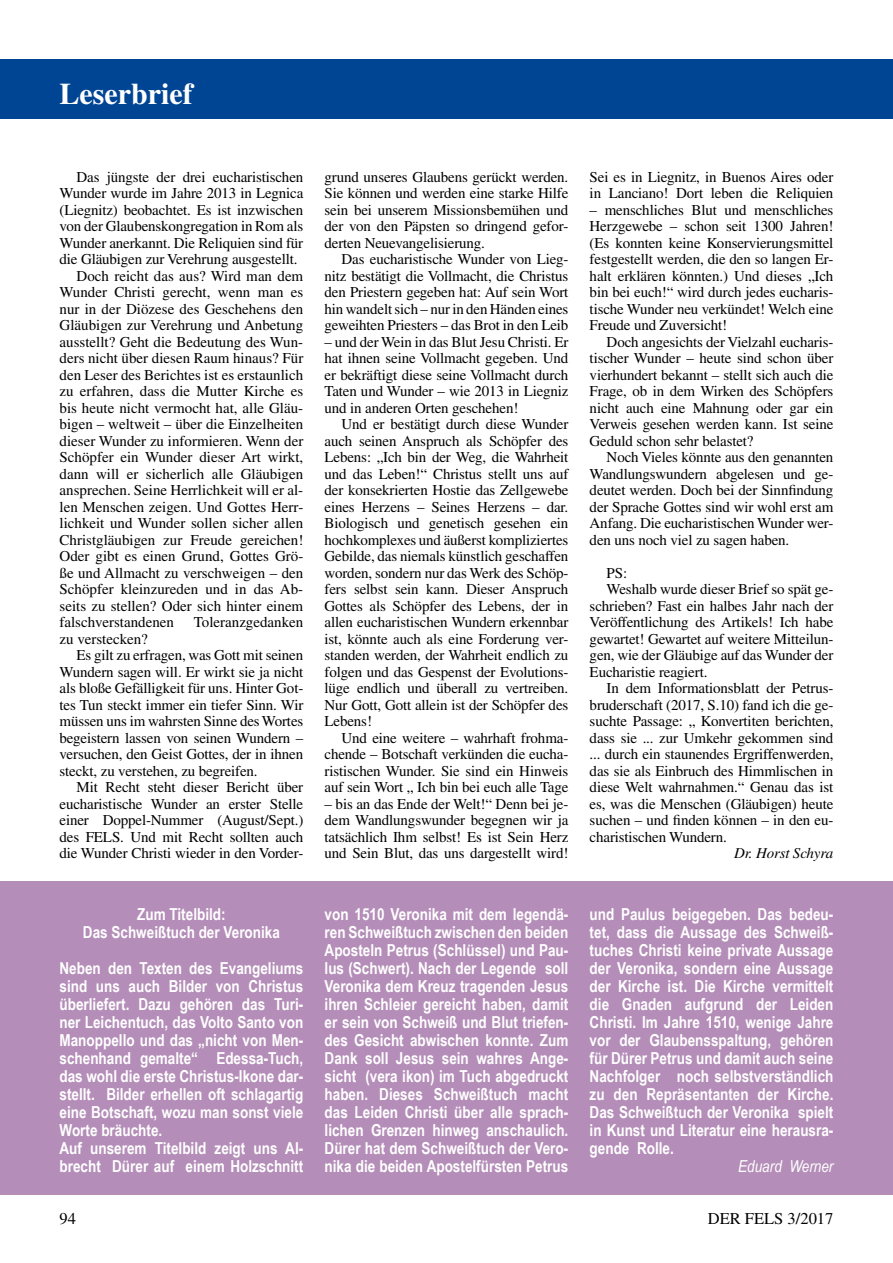
<style>
.page{position:relative;width:893px;height:1263px;background:#fff}
.page>*{position:absolute;margin:0;border:0;box-sizing:border-box;transform-origin:0 0}
.t1{font:700 30px "Times";color:#fff}
.t2{font:700 16.5px/18px "Arial Narrow";color:#fff;text-align:justify}
.t3{font:16.5px "Times";color:#000}
.t4{font:italic 16.5px "Arial Narrow";color:#fff}
.t5{font:15px/16.5px "Times";letter-spacing:-.01em;color:#000;text-align:justify}
.t6{font:italic 15px "Times";letter-spacing:-.01em;color:#000}
</style>
<div class="page">
<div style="left:0;top:60px;width:893px;height:59px;background:#004494"></div>
<div style="left:0;top:882px;width:893px;height:313px;background:#b48db8"></div>
<h1 class="t1" style="left:60px;top:76px;width:135px">Leserbrief</h1>
<p class="t5" style="left:77px;top:168px;width:228px">Das jüngste der drei eucharistischen</p>
<p class="t5" style="left:60px;top:185px;width:245px">Wunder wurde im Jahre 2013 in Legnica</p>
<p class="t5" style="left:60px;top:201px;width:245px">(Liegnitz) beobachtet. Es ist inzwischen</p>
<p class="t5" style="left:60px;top:218px;width:245px">von der Glaubenskongregation in Rom als</p>
<p class="t5" style="left:60px;top:234px;width:245px">Wunder anerkannt. Die Reliquien sind für</p>
<p class="t5" style="left:60px;top:251px;width:239px">die Gläubigen zur Verehrung ausgestellt.</p>
<p class="t5" style="left:77px;top:267px;width:228px">Doch reicht das aus? Wird man dem</p>
<p class="t5" style="left:60px;top:284px;width:245px">Wunder Christi gerecht, wenn man es</p>
<p class="t5" style="left:60px;top:300px;width:245px">nur in der Diözese des Geschehens den</p>
<p class="t5" style="left:60px;top:317px;width:245px">Gläubigen zur Verehrung und Anbetung</p>
<p class="t5" style="left:60px;top:333px;width:245px">ausstellt? Geht die Bedeutung des Wun-</p>
<p class="t5" style="left:60px;top:350px;width:245px">ders nicht über diesen Raum hinaus? Für</p>
<p class="t5" style="left:60px;top:366px;width:245px">den Leser des Berichtes ist es erstaunlich</p>
<p class="t5" style="left:60px;top:383px;width:245px">zu erfahren, dass die Mutter Kirche es</p>
<p class="t5" style="left:60px;top:399px;width:245px">bis heute nicht vermocht hat, alle Gläu-</p>
<p class="t5" style="left:60px;top:416px;width:245px">bigen – weltweit – über die Einzelheiten</p>
<p class="t5" style="left:60px;top:432px;width:245px">dieser Wunder zu informieren. Wenn der</p>
<p class="t5" style="left:60px;top:449px;width:245px">Schöpfer ein Wunder dieser Art wirkt,</p>
<p class="t5" style="left:60px;top:465px;width:245px">dann will er sicherlich alle Gläubigen</p>
<p class="t5" style="left:60px;top:482px;width:245px">ansprechen. Seine Herrlichkeit will er al-</p>
<p class="t5" style="left:60px;top:498px;width:245px">len Menschen zeigen. Und Gottes Herr-</p>
<p class="t5" style="left:60px;top:515px;width:245px">lichkeit und Wunder sollen sicher allen</p>
<p class="t5" style="left:60px;top:531px;width:245px">Christgläubigen zur Freude gereichen!</p>
<p class="t5" style="left:60px;top:548px;width:245px">Oder gibt es einen Grund, Gottes Grö-</p>
<p class="t5" style="left:60px;top:564px;width:245px">ße und Allmacht zu verschweigen – den</p>
<p class="t5" style="left:60px;top:581px;width:245px">Schöpfer kleinzureden und in das Ab-</p>
<p class="t5" style="left:60px;top:597px;width:245px">seits zu stellen? Oder sich hinter einem</p>
<p class="t5" style="left:60px;top:614px;width:116px">falschverstandenen</p>
<p class="t5" style="left:194px;top:614px;width:111px">Toleranzgedanken</p>
<p class="t5" style="left:60px;top:630px;width:90px">zu verstecken?</p>
<p class="t5" style="left:77px;top:647px;width:228px">Es gilt zu erfragen, was Gott mit seinen</p>
<p class="t5" style="left:60px;top:663px;width:245px">Wundern sagen will. Er wirkt sie ja nicht</p>
<p class="t5" style="left:60px;top:680px;width:245px">als bloße Gefälligkeit für uns. Hinter Got-</p>
<p class="t5" style="left:60px;top:696px;width:245px">tes Tun steckt immer ein tiefer Sinn. Wir</p>
<p class="t5" style="left:60px;top:713px;width:245px">müssen uns im wahrsten Sinne des Wortes</p>
<p class="t5" style="left:60px;top:729px;width:245px">begeistern lassen von seinen Wundern –</p>
<p class="t5" style="left:60px;top:746px;width:245px">versuchen, den Geist Gottes, der in ihnen</p>
<p class="t5" style="left:60px;top:762px;width:200px">steckt, zu verstehen, zu begreifen.</p>
<p class="t5" style="left:77px;top:779px;width:228px">Mit Recht steht dieser Bericht über</p>
<p class="t5" style="left:60px;top:795px;width:245px">eucharistische Wunder an erster Stelle</p>
<p class="t5" style="left:60px;top:812px;width:245px">einer Doppel-Nummer (August/Sept.)</p>
<p class="t5" style="left:60px;top:828px;width:245px">des FELS. Und mit Recht sollten auch</p>
<p class="t5" style="left:60px;top:845px;width:245px">die Wunder Christi wieder in den Vorder-</p>
<p class="t2" style="left:83px;top:904px;width:199px;text-align:center">Zum Titelbild:<br>Das Schweißtuch der Veronika</p>
<p class="t2" style="left:60px;top:958px;width:245px;text-align:left">Neben den Texten des Evangeliums sind uns auch Bilder von Christus überliefert. Dazu gehören das Turi&shy;ner Leichentuch, das Volto Santo von Manoppello und das „nicht von Men&shy;schenhand gemalte“ Edessa-Tuch, das wohl die erste Christus-Ikone dar&shy;stellt. Bilder erhellen oft schlagartig eine Botschaft, wozu man sonst viele Worte bräuchte.<br>Auf unserem Titelbild zeigt uns Al&shy;brecht Dürer auf einem Holzschnitt</p>
<p class="t5" style="left:325px;top:168px;width:245px">grund unseres Glaubens gerückt werden.<br>Sie können und werden eine starke Hilfe sein bei unserem Missionsbemühen und der von den Päpsten so dringend gefor&shy;derten Neuevangelisierung.</p>
<p class="t5" style="left:325px;top:251px;width:245px;text-indent:17px">Das eucharistische Wunder von Lieg&shy;nitz bestätigt die Vollmacht, die Christus den Priestern gegeben hat: Auf sein Wort hin wandelt sich – nur in den Händen eines geweihten Priesters – das Brot in den Leib</p>
<p class="t5" style="left:325px;top:333px;width:245px">– und der Wein in das Blut Jesu Christi. Er hat ihnen seine Vollmacht gegeben. Und er bekräftigt diese seine Vollmacht durch Taten und Wunder – wie 2013 in Liegniz und in anderen Orten geschehen!</p>
<p class="t5" style="left:325px;top:416px;width:245px;text-indent:17px">Und er bestätigt durch diese Wunder auch seinen Anspruch als Schöpfer des Lebens: „Ich bin der Weg, die Wahrheit und das Leben!“ Christus stellt uns auf der konsekrierten Hostie das Zellgewebe eines Herzens – Seines Herzens – dar.<br>Biologisch und genetisch gesehen ein hochkomplexes und äußerst kompliziertes Gebilde, das niemals künstlich geschaffen worden, sondern nur das Werk des Schöp&shy;fers selbst sein kann. Dieser Anspruch Gottes als Schöpfer des Lebens, der in allen eucharistischen Wundern erkennbar ist, könnte auch als eine Forderung ver&shy;standen werden, der Wahrheit endlich zu folgen und das Gespenst der Evolutions&shy;lüge endlich und überall zu vertreiben.<br>Nur Gott, Gott allein ist der Schöpfer des Lebens!</p>
<p class="t5" style="left:325px;top:729px;width:245px;text-indent:17px">Und eine weitere – wahrhaft frohma&shy;chende – Botschaft verkünden die eucha&shy;ristischen Wunder. Sie sind ein Hinweis auf sein Wort „ Ich bin bei euch alle Tage</p>
<p class="t5" style="left:325px;top:795px;width:245px">– bis an das Ende der Welt!“ Denn bei je&shy;dem Wandlungswunder begegnen wir ja tatsächlich Ihm selbst! Es ist Sein Herz und Sein Blut, das uns dargestellt wird!</p>
<p class="t5" style="left:590px;top:168px;width:245px">Sei es in Liegnitz, in Buenos Aires oder in Lanciano! Dort leben die Reliquien</p>
<p class="t5" style="left:590px;top:201px;width:245px">– menschliches Blut und menschliches Herzgewebe – schon seit 1300 Jahren! (Es konnten keine Konservierungsmittel festgestellt werden, die den so langen Er&shy;halt erklären könnten.) Und dieses „Ich bin bei euch!“ wird durch jedes eucharis&shy;tische Wunder neu verkündet! Welch eine Freude und Zuversicht!</p>
<p class="t5" style="left:590px;top:333px;width:245px;text-indent:17px">Doch angesichts der Vielzahl eucharis&shy;tischer Wunder – heute sind schon über vierhundert bekannt – stellt sich auch die Frage, ob in dem Wirken des Schöpfers nicht auch eine Mahnung oder gar ein Verweis gesehen werden kann. Ist seine Geduld schon sehr belastet?</p>
<p class="t5" style="left:590px;top:449px;width:245px;text-indent:17px">Noch Vieles könnte aus den genannten Wandlungswundern abgelesen und ge&shy;deutet werden. Doch bei der Sinnfindung der Sprache Gottes sind wir wohl erst am Anfang. Die eucharistischen Wunder wer&shy;den uns noch viel zu sagen haben.</p>
<p class="t5" style="left:607px;top:564px;width:22px">PS:</p>
<p class="t5" style="left:607px;top:581px;width:228px">Weshalb wurde dieser Brief so spät ge-</p>
<p class="t5" style="left:590px;top:597px;width:245px">schrieben? Fast ein halbes Jahr nach der</p>
<p class="t5" style="left:590px;top:614px;width:245px">Veröffentlichung des Artikels! Ich habe</p>
<p class="t5" style="left:590px;top:630px;width:245px">gewartet! Gewartet auf weitere Mitteilun-</p>
<p class="t5" style="left:590px;top:647px;width:245px">gen, wie der Gläubige auf das Wunder der</p>
<p class="t5" style="left:590px;top:663px;width:119px">Eucharistie reagiert.</p>
<p class="t5" style="left:607px;top:680px;width:228px">In dem Informationsblatt der Petrus-</p>
<p class="t5" style="left:590px;top:696px;width:245px">bruderschaft (2017, S.10) fand ich die ge-</p>
<p class="t5" style="left:590px;top:713px;width:245px">suchte Passage: „ Konvertiten berichten,</p>
<p class="t5" style="left:590px;top:729px;width:245px">dass sie ... zur Umkehr gekommen sind</p>
<p class="t5" style="left:590px;top:746px;width:245px">... durch ein staunendes Ergriffenwerden,</p>
<p class="t5" style="left:590px;top:762px;width:245px">das sie als Einbruch des Himmlischen in</p>
<p class="t5" style="left:590px;top:779px;width:245px">diese Welt wahrnahmen.“ Genau das ist</p>
<p class="t5" style="left:590px;top:795px;width:245px">es, was die Menschen (Gläubigen) heute</p>
<p class="t5" style="left:590px;top:812px;width:245px">suchen – und finden können – in den eu-</p>
<p class="t5" style="left:590px;top:828px;width:139px">charistischen Wundern.</p>
<p class="t6" style="left:734px;top:845px;width:101px">Dr. Horst Schyra</p>
<p class="t2" style="left:325px;top:904px;width:245px">von 1510 Veronika mit dem legendä&shy;ren Schweißtuch zwischen den beiden Aposteln Petrus (Schlüssel) und Pau&shy;lus (Schwert). Nach der Legende soll Veronika dem Kreuz tragenden Jesus ihren Schleier gereicht haben, damit er sein von Schweiß und Blut triefen&shy;des Gesicht abwischen konnte. Zum Dank soll Jesus sein wahres Ange&shy;sicht (vera ikon) im Tuch abgedruckt haben. Dieses Schweißtuch macht das Leiden Christi über alle sprach&shy;lichen Grenzen hinweg anschaulich.<br>Dürer hat dem Schweißtuch der Vero&shy;nika die beiden Apostelfürsten Petrus</p>
<p class="t2" style="left:590px;top:904px;width:245px">und Paulus beigegeben. Das bedeu&shy;tet, dass die Aussage des Schweiß&shy;tuches Christi keine private Aussage der Veronika, sondern eine Aussage der Kirche ist. Die Kirche vermittelt die Gnaden aufgrund der Leiden Christi. Im Jahre 1510, wenige Jahre vor der Glaubensspaltung, gehören für Dürer Petrus und damit auch seine Nachfolger noch selbstverständlich zu den Repräsentanten der Kirche.<br>Das Schweißtuch der Veronika spielt in Kunst und Literatur eine herausra&shy;gende Rolle.</p>
<p class="t4" style="left:738px;top:1154px;width:97px">Eduard Werner</p>
<p class="t3" style="left:60px;top:1209px;width:18px">94</p>
<p class="t3" style="left:708px;top:1209px;width:127px">DER FELS 3/2017</p>
</div>
